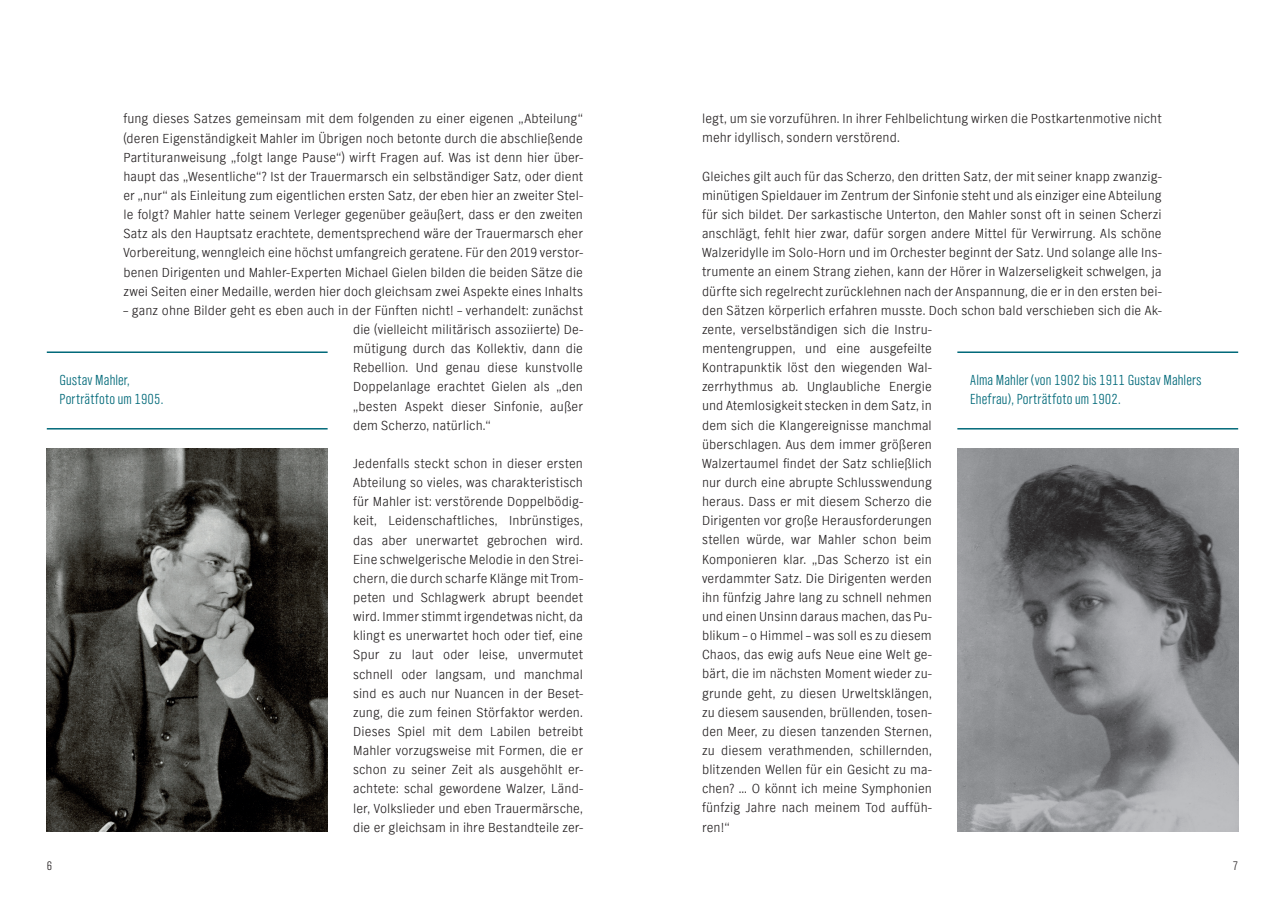
<style>
.page{position:relative;width:1285px;height:919px;background:#fff}
.page>*{position:absolute;margin:0;border:0;box-sizing:border-box;transform-origin:0 0}
.t1{font:300 15px/19.2px "NDR Sans Cond";letter-spacing:.01em;color:#006979}
.t2{font:300 13.5px/19.2px "NDR Sans";letter-spacing:.01em;color:#231f20;text-align:justify}
.t3{font:300 12.75px "NDR Sans Cond";color:#231f20}
</style>
<div class="page">
<img style="left:47px;top:448px;width:280px;height:383px">
<img style="left:957px;top:448px;width:280px;height:383px">
<hr style="left:47px;top:351px;width:280px;height:2px;background:#006979">
<hr style="left:47px;top:428px;width:280px;height:1px;background:#006979">
<hr style="left:957px;top:351px;width:280px;height:2px;background:#006979">
<hr style="left:957px;top:428px;width:280px;height:1px;background:#006979">
<p class="t2" style="left:702px;top:109px;width:461px">legt, um sie vorzuführen. In ihrer Fehlbelichtung wirken die Postkartenmotive nicht mehr idyllisch, sondern verstörend.</p>
<p class="t2" style="left:702px;top:166px;width:461px;text-align:left">Gleiches gilt auch für das Scherzo, den dritten Satz, der mit seiner knapp zwanzig&shy;minütigen Spieldauer im Zentrum der Sinfonie steht und als einziger eine Abteilung für sich bildet. Der sarkastische Unterton, den Mahler sonst oft in seinen Scherzi anschlägt, fehlt hier zwar, dafür sorgen andere Mittel für Verwirrung. Als schöne Walzeridylle im Solo-Horn und im Orchester beginnt der Satz. Und solange alle Ins&shy;trumente an einem Strang ziehen, kann der Hörer in Walzerseligkeit schwelgen, ja dürfte sich regelrecht zurücklehnen nach der Anspannung, die er in den ersten bei&shy;den Sätzen körperlich erfahren musste. Doch schon bald verschieben sich die Ak&shy;zente, verselbständigen sich die Instru-<br>mentengruppen, und eine ausgefeilte<br>Kontrapunktik löst den wiegenden Wal-<br>zerrhythmus ab. Unglaubliche Energie<br>und Atemlosigkeit stecken in dem Satz, in<br>dem sich die Klangereignisse manchmal<br>überschlagen. Aus dem immer größeren<br>Walzertaumel findet der Satz schließlich<br>nur durch eine abrupte Schlusswendung<br>heraus. Dass er mit diesem Scherzo die<br>Dirigenten vor große Herausforderungen<br>stellen würde, war Mahler schon beim<br>Komponieren klar. „Das Scherzo ist ein<br>verdammter Satz. Die Dirigenten werden<br>ihn fünfzig Jahre lang zu schnell nehmen<br>und einen Unsinn daraus machen, das Pu-<br>blikum – o Himmel – was soll es zu diesem<br>Chaos, das ewig aufs Neue eine Welt ge-<br>bärt, die im nächsten Moment wieder zu-<br>grunde geht, zu diesen Urweltsklängen,<br>zu diesem sausenden, brüllenden, tosen-<br>den Meer, zu diesen tanzenden Sternen,<br>zu diesem verathmenden, schillernden,<br>blitzenden Wellen für ein Gesicht zu ma-<br>chen? … O könnt ich meine Symphonien<br>fünfzig Jahre nach meinem Tod auffüh-<br>ren!“</p>
<p class="t2" style="left:123px;top:109px;width:461px">fung dieses Satzes gemeinsam mit dem folgenden zu einer eigenen „Abteilung“ (deren Eigenständigkeit Mahler im Übrigen noch betonte durch die abschließende Partituranweisung „folgt lange Pause“) wirft Fragen auf. Was ist denn hier über&shy;haupt das „Wesentliche“? Ist der Trauermarsch ein selbständiger Satz, oder dient er „nur“ als Einleitung zum eigentlichen ersten Satz, der eben hier an zweiter Stel&shy;le folgt? Mahler hatte seinem Verleger gegenüber geäußert, dass er den zweiten Satz als den Hauptsatz erachtete, dementsprechend wäre der Trauermarsch eher Vorbereitung, wenngleich eine höchst umfangreich geratene. Für den 2019 verstor&shy;benen Dirigenten und Mahler-Experten Michael Gielen bilden die beiden Sätze die zwei Seiten einer Medaille, werden hier doch gleichsam zwei Aspekte eines Inhalts</p>
<p class="t2" style="left:353px;top:300px;width:231px;text-indent:-230px">– ganz ohne Bilder geht es eben auch in der Fünften nicht! – verhandelt: zunächst die (vielleicht militärisch assoziierte) De&shy;mütigung durch das Kollektiv, dann die Rebellion. Und genau diese kunstvolle Doppelanlage erachtet Gielen als „den „besten Aspekt dieser Sinfonie, außer dem Scherzo, natürlich.“</p>
<p class="t2" style="left:353px;top:453px;width:231px">Jedenfalls steckt schon in dieser ersten Abteilung so vieles, was charakteristisch für Mahler ist: verstörende Doppelbödig&shy;keit, Leidenschaftliches, Inbrünstiges, das aber unerwartet gebrochen wird.<br>Eine schwelgerische Melodie in den Strei&shy;chern, die durch scharfe Klänge mit Trom&shy;peten und Schlagwerk abrupt beendet wird. Immer stimmt irgendetwas nicht, da klingt es unerwartet hoch oder tief, eine Spur zu laut oder leise, unvermutet schnell oder langsam, und manchmal sind es auch nur Nuancen in der Beset&shy;zung, die zum feinen Störfaktor werden.<br>Dieses Spiel mit dem Labilen betreibt Mahler vorzugsweise mit Formen, die er schon zu seiner Zeit als ausgehöhlt er&shy;achtete: schal gewordene Walzer, Länd&shy;ler, Volkslieder und eben Trauermärsche, die er gleichsam in ihre Bestandteile zer-</p>
<p class="t1" style="left:60px;top:370px;width:105px">Gustav Mahler,<br>Porträtfoto um 1905.</p>
<p class="t1" style="left:969px;top:370px;width:233px">Alma Mahler (von 1902 bis 1911 Gustav Mahlers<br>Ehefrau), Porträtfoto um 1902.</p>
<p class="t3" style="left:47px;top:857px;width:7px">6</p>
<p class="t3" style="left:1232px;top:857px;width:7px">7</p>
</div>
